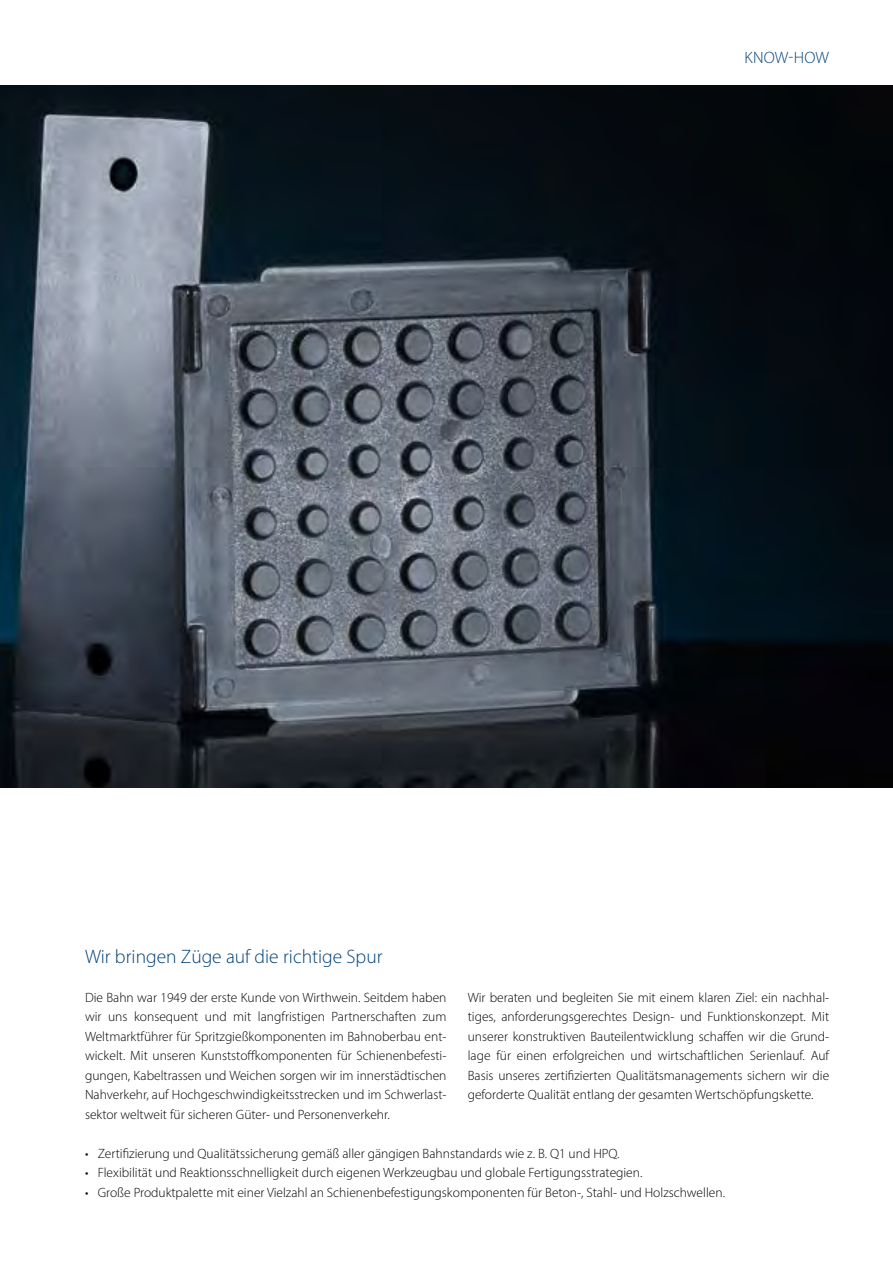
<style>
.page{position:relative;width:893px;height:1263px;background:#fff}
.page>*{position:absolute;margin:0;border:0;box-sizing:border-box;transform-origin:0 0}
.t1{font:300 19.5px "Myriad Pro";color:#004177}
.t2{font:300 16.5px "Myriad Pro";letter-spacing:.015em;color:#004177}
.t3{font:300 13.5px/19.5px "Myriad Pro";color:#000;text-align:justify}
</style>
<div class="page">
<img style="left:0;top:85px;width:893px;height:703px">
<h1 class="t1" style="left:85px;top:944px;width:299px">Wir bringen Züge auf die richtige Spur</h1>
<p class="t2" style="left:744px;top:47px;width:86px">KNOW-HOW</p>
<p class="t3" style="left:85px;top:987px;width:363px">Die Bahn war 1949 der erste Kunde von Wirthwein. Seitdem haben wir uns konsequent und mit langfristigen Partnerschaften zum Weltmarktführer für Spritzgießkomponenten im Bahnoberbau ent&shy;wickelt. Mit unseren Kunststoffkomponenten für Schienenbefesti&shy;gungen, Kabeltrassen und Weichen sorgen wir im innerstädtischen Nahverkehr, auf Hochgeschwindigkeitsstrecken und im Schwerlast&shy;sektor weltweit für sicheren Güter- und Personenverkehr.</p>
<p class="t3" style="left:468px;top:987px;width:363px">Wir beraten und begleiten Sie mit einem klaren Ziel: ein nachhal&shy;tiges, anforderungsgerechtes Design- und Funktionskonzept. Mit unserer konstruktiven Bauteilentwicklung schaffen wir die Grund&shy;lage für einen erfolgreichen und wirtschaftlichen Serienlauf. Auf Basis unseres zertifizierten Qualitätsmanagements sichern wir die geforderte Qualität entlang der gesamten Wertschöpfungskette.</p>
<p class="t3" style="left:85px;top:1143px;width:536px">• Zertifizierung und Qualitätssicherung gemäß aller gängigen Bahnstandards wie z. B. Q1 und HPQ.</p>
<p class="t3" style="left:85px;top:1163px;width:559px">• Flexibilität und Reaktionsschnelligkeit durch eigenen Werkzeugbau und globale Fertigungsstrategien.</p>
<p class="t3" style="left:85px;top:1182px;width:641px">• Große Produktpalette mit einer Vielzahl an Schienenbefestigungskomponenten für Beton-, Stahl- und Holzschwellen.</p>
</div>
